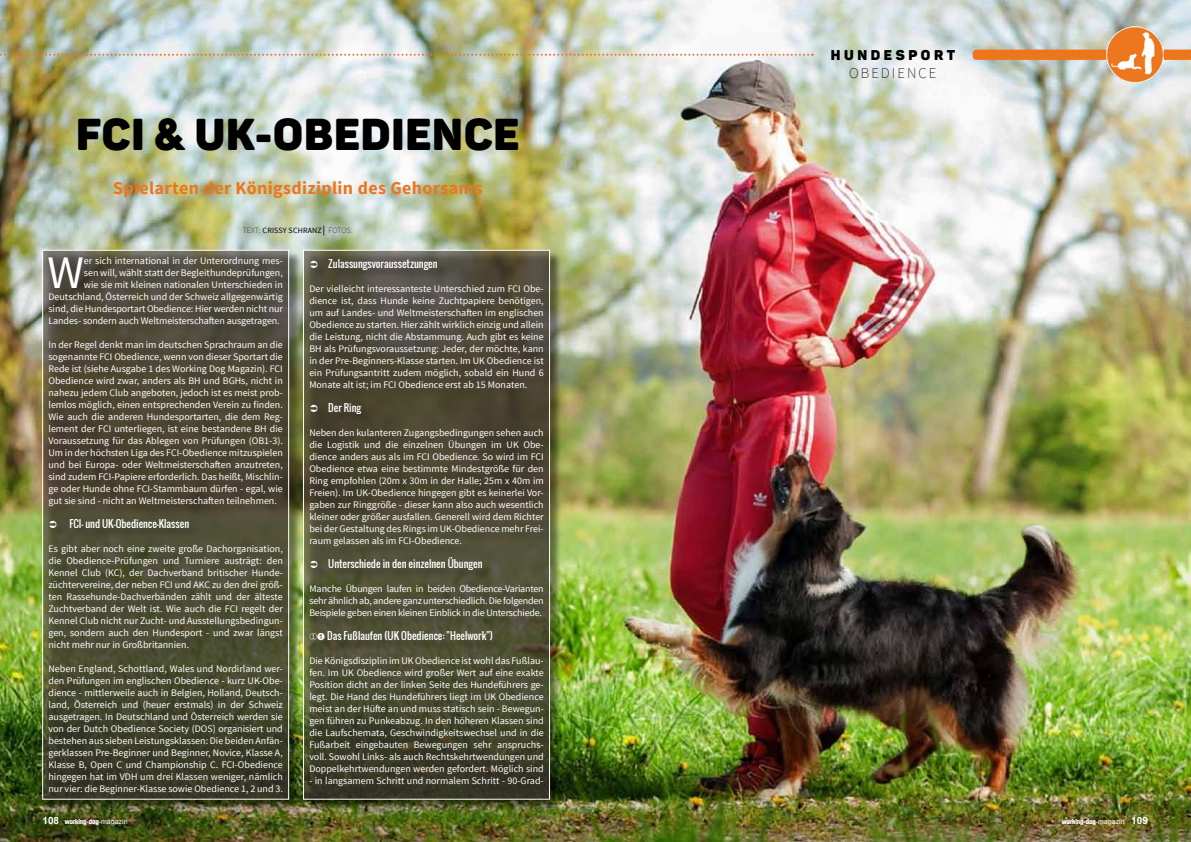
<style>
.page{position:relative;width:1191px;height:842px;background:#fff}
.page>*{position:absolute;margin:0;border:0;box-sizing:border-box;transform-origin:0 0}
.t1{font:46.6px "Source Sans Pro";color:#fff}
.t2{font:44px "Panton Black Caps";letter-spacing:.02em;color:#000}
.t3{font:700 18px "Source Sans Pro";letter-spacing:.02em;color:#ed761d}
.t4{font:200 15px "Source Sans Pro";letter-spacing:.14em;color:#000}
.t5{font:14px "Panton Black Caps";color:#000}
.t6{font:10px/12px "Source Sans Pro";color:#fff;text-align:justify}
.t7{font:10px "Oswald";color:#fff}
.t8{font:8px "Source Sans Pro";letter-spacing:.02em;color:#000}
.t9{font:700 7px "Diamante";color:#fff}
.s1{font-weight:200}
.s2{font-family:"Arial Narrow"}
.s3{font-family:"Arial";font-size:10px}
.s4{font-family:"Times New Roman";font-weight:400}
.s5{font-family:"Arial";font-weight:400}
</style>
<div class="page">
<img style="left:0;top:0;width:1191px;height:842px">
<div style="left:44px;top:252px;width:257px;height:560px;background:#000;opacity:.75"></div>
<svg style="left:45px;top:252px;width:242px;height:545px;background:#494732"></svg>
<div style="left:43px;top:250px;width:246px;height:549px;border:1px solid #fff"></div>
<svg style="left:972px;top:50px;width:219px;height:10px;background:#ec7821"></svg>
<img style="left:1106px;top:26px;width:57px;height:57px">
<img style="left:0;top:54px;width:813px;height:2px">
<div style="left:305px;top:252px;width:257px;height:560px;background:#000;opacity:.75"></div>
<svg style="left:305px;top:252px;width:242px;height:545px;background:#4a4733"></svg>
<div style="left:303px;top:250px;width:246px;height:549px;border:1px solid #fff"></div>
<svg style="left:49px;top:520px;width:8px;height:8px"></svg>
<svg style="left:310px;top:261px;width:7px;height:7px"></svg>
<svg style="left:310px;top:405px;width:7px;height:7px"></svg>
<svg style="left:310px;top:561px;width:7px;height:7px"></svg>
<svg style="left:310px;top:633px;width:15px;height:7px"></svg>
<h3 class="t5" style="left:830px;top:46px;width:126px">H U N D E S P O R T</h3>
<h2 class="t2" style="left:76px;top:106px;width:445px">FCI &amp; UK-OBEDIENCE</h2>
<h3 class="t3" style="left:113px;top:177px;width:371px">Spielarten der Königsdiziplin des Gehorsams</h3>
<p class="t8" style="left:243px;top:225px;width:112px"><span class="s1">TEXT:</span> CRISSY SCHRANZ<span class="s2">│</span> <span class="s1">FOTOS:</span></p>
<h1 class="t1" style="left:48px;top:243px;width:38px">W</h1>
<p class="t6" style="left:84px;top:254px;width:200px">er sich international in der Unterordnung mes-</p>
<p class="t6" style="left:84px;top:266px;width:200px">sen will, wählt statt der Begleithundeprüfungen,</p>
<p class="t6" style="left:84px;top:278px;width:200px">wie sie mit kleinen nationalen Unterschieden in</p>
<p class="t6" style="left:48px;top:290px;width:236px">Deutschland, Österreich und der Schweiz allgegenwärtig</p>
<p class="t6" style="left:48px;top:302px;width:236px">sind, die Hundesportart Obedience: Hier werden nicht nur</p>
<p class="t6" style="left:48px;top:314px;width:233px">Landes- sondern auch Weltmeisterschaften ausgetragen.</p>
<p class="t6" style="left:48px;top:338px;width:236px">In der Regel denkt man im deutschen Sprachraum an die sogenannte FCI Obedience, wenn von dieser Sportart die Rede ist (siehe Ausgabe 1 des Working Dog Magazin). FCI Obedience wird zwar, anders als BH und BGHs, nicht in nahezu jedem Club angeboten, jedoch ist es meist prob&shy;lemlos möglich, einen entsprechenden Verein zu finden.<br>Wie auch die anderen Hundesportarten, die dem Reg&shy;lement der FCI unterliegen, ist eine bestandene BH die Voraussetzung für das Ablegen von Prüfungen (OB1-3).<br>Um in der höchsten Liga des FCI-Obedience mitzuspielen und bei Europa- oder Weltmeisterschaften anzutreten, sind zudem FCI-Papiere erforderlich. Das heißt, Mischlin&shy;ge oder Hunde ohne FCI-Stammbaum dürfen - egal, wie gut sie sind - nicht an Weltmeisterschaften teilnehmen.</p>
<p class="t7" style="left:69px;top:516px;width:121px">FCI- und UK-Obedience-Klassen</p>
<p class="t6" style="left:48px;top:542px;width:236px">Es gibt aber noch eine zweite große Dachorganisation, die Obedience-Prüfungen und Turniere austrägt: den Kennel Club (KC), der Dachverband britischer Hunde&shy;züchtervereine, der neben FCI und AKC zu den drei größ&shy;ten Rassehunde-Dachverbänden zählt und der älteste Zuchtverband der Welt ist. Wie auch die FCI regelt der Kennel Club nicht nur Zucht- und Ausstellungsbedingun&shy;gen, sondern auch den Hundesport - und zwar längst nicht mehr nur in Großbritannien.</p>
<p class="t6" style="left:48px;top:662px;width:236px">Neben England, Schottland, Wales und Nordirland wer&shy;den Prüfungen im englischen Obedience - kurz UK-Obe&shy;dience - mittlerweile auch in Belgien, Holland, Deutsch&shy;land, Österreich und (heuer erstmals) in der Schweiz ausgetragen. In Deutschland und Österreich werden sie von der Dutch Obedience Society (DOS) organisiert und bestehen aus sieben Leistungsklassen: Die beiden Anfän&shy;gerklassen Pre-Beginner und Beginner, Novice, Klasse A, Klasse B, Open C und Championship C. FCI-Obedience hingegen hat im VDH um drei Klassen weniger, nämlich nur vier: die Beginner-Klasse sowie Obedience 1, 2 und 3.</p>
<p class="t7" style="left:328px;top:256px;width:111px">Zulassungsvoraussetzungen</p>
<p class="t6" style="left:309px;top:283px;width:236px">Der vielleicht interessanteste Unterschied zum FCI Obe&shy;dience ist, dass Hunde keine Zuchtpapiere benötigen, um auf Landes- und Weltmeisterschaften im englischen Obedience zu starten. Hier zählt wirklich einzig und allein die Leistung, nicht die Abstammung. Auch gibt es keine BH als Prüfungsvoraussetzung: Jeder, der möchte, kann in der Pre-Beginners-Klasse starten. Im UK Obedience ist ein Prüfungsantritt zudem möglich, sobald ein Hund 6<br>Monate alt ist; im FCI Obedience erst ab 15 Monaten.</p>
<p class="t7" style="left:328px;top:400px;width:34px">Der Ring</p>
<p class="t6" style="left:309px;top:427px;width:236px">Neben den kulanteren Zugangsbedingungen sehen auch die Logistik und die einzelnen Übungen im UK Obe&shy;dience anders aus als im FCI Obedience. So wird im FCI Obedience etwa eine bestimmte Mindestgröße für den Ring empfohlen (20m x 30m in der Halle; 25m x 40m im Freien). Im UK-Obedience hingegen gibt es keinerlei Vor&shy;gaben zur Ringgröße - dieser kann also auch wesentlich kleiner oder größer ausfallen. Generell wird dem Richter bei der Gestaltung des Rings im UK-Obedience mehr Frei&shy;raum gelassen als im FCI-Obedience.</p>
<p class="t7" style="left:328px;top:556px;width:156px">Unterschiede in den einzelnen Übungen</p>
<p class="t6" style="left:309px;top:583px;width:236px">Manche Übungen laufen in beiden Obedience-Varianten sehr ähnlich ab, andere ganz unterschiedlich. Die folgenden Beispiele geben einen kleinen Einblick in die Unterschiede.</p>
<p class="t7" style="left:327px;top:628px;width:167px">Das Fußlaufen (UK Obedience: "Heelwork")</p>
<p class="t6" style="left:309px;top:655px;width:236px">Die Königsdisziplin im UK Obedience ist wohl das Fußlau&shy;fen. Im UK Obedience wird großer Wert auf eine exakte Position dicht an der linken Seite des Hundeführers ge&shy;legt. Die Hand des Hundeführers liegt im UK Obedience meist an der Hüfte an und muss statisch sein - Bewegun&shy;gen führen zu Punkeabzug. In den höheren Klassen sind die Laufschemata, Geschwindigkeitswechsel und in die Fußarbeit eingebauten Bewegungen sehr anspruchs&shy;voll. Sowohl Links- als auch Rechtskehrtwendungen und Doppelkehrtwendungen werden gefordert. Möglich sind</p>
<p class="t6" style="left:309px;top:775px;width:236px">- in langsamem Schritt und normalem Schritt - 90-Grad-</p>
<h3 class="t4" style="left:849px;top:64px;width:89px">OBEDIENCE</h3>
<p class="t9" style="left:43px;top:818px;width:87px"><span class="s3">108</span> working-dog<span class="s4">-</span><span class="s5">magazin</span></p>
<p class="t9" style="left:1061px;top:818px;width:88px">working-dog<span class="s4">-</span><span class="s5">magazin</span> <span class="s3">109</span></p>
</div>
